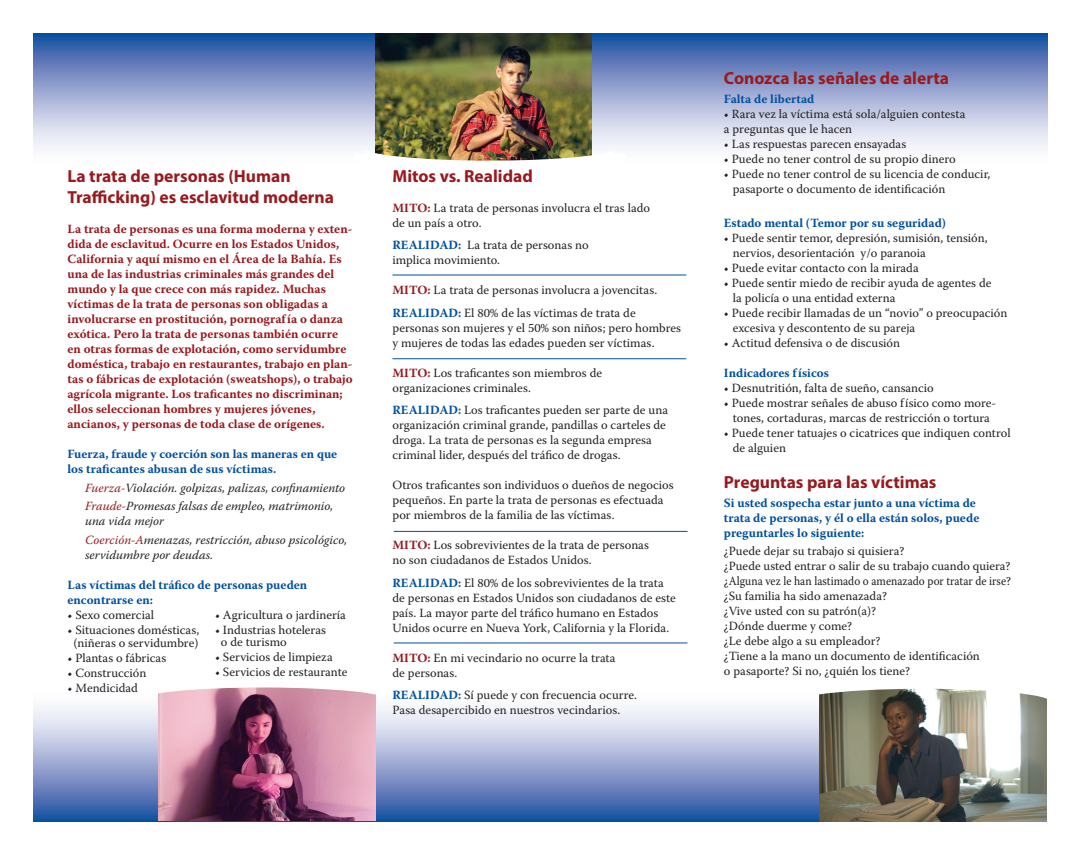
<style>
.page{position:relative;width:1080px;height:855px;background:#fff}
.page>*{position:absolute;margin:0;border:0;box-sizing:border-box;transform-origin:0 0}
.t1{font:700 17.5px/21px "Myriad Pro";color:#981a1e}
.t2{font:12.5px/15px "Warnock Pro";color:#231f20}
.t3{font:700 12.5px/15px "Warnock Pro";color:#981a1e}
.t4{font:700 12.5px/15px "Warnock Pro";color:#01509f}
.t5{font:italic 12.5px/18.8px "Warnock Pro";color:#231f20}
.s1{color:#981a1e}
.s2{font-weight:700;color:#981a1e}
.s3{font-weight:700;color:#01509f}
</style>
<div class="page">
<svg style="left:34px;top:34px;width:1014px;height:114px;background:#92a5d0"></svg>
<svg style="left:34px;top:708px;width:786px;height:113px;background:#94a6d0"></svg>
<hr style="left:392px;top:275px;width:294px;height:1px;background:#01509f">
<hr style="left:392px;top:359px;width:294px;height:1px;background:#01509f">
<hr style="left:394px;top:531px;width:294px;height:1px;background:#01509f">
<hr style="left:394px;top:643px;width:294px;height:1px;background:#01509f">
<img style="left:376px;top:34px;width:216px;height:106px">
<img style="left:820px;top:709px;width:226px;height:112px">
<img style="left:159px;top:708px;width:217px;height:113px">
<img style="left:347px;top:140px;width:286px;height:21px">
<svg style="left:158px;top:687px;width:218px;height:21px;background:#cd9aac"></svg>
<svg style="left:802px;top:688px;width:245px;height:21px"></svg>
<h1 class="t1" style="left:68px;top:165px;width:268px">La trata de personas (Human<br>Trafficking) es esclavitud moderna</h1>
<p class="t3" style="left:68px;top:221px;width:287px">La trata de personas es una forma moderna y exten&shy;dida de esclavitud. Ocurre en los Estados Unidos, California y aquí mismo en el Área de la Bahía. Es una de las industrias criminales más grandes del mundo y la que crece con más rapidez. Muchas víctimas de la trata de personas son obligadas a involucrarse en prostitución, pornografía o danza exótica. Pero la trata de personas también ocurre en otras formas de explotación, como servidumbre doméstica, trabajo en restaurantes, trabajo en plan&shy;tas o fábricas de explotación (sweatshops), o trabajo agrícola migrante. Los traficantes no discriminan; ellos seleccionan hombres y mujeres jóvenes, ancianos, y personas de toda clase de orígenes.</p>
<p class="t4" style="left:68px;top:446px;width:271px">Fuerza, fraude y coerción son las maneras en que los traficantes abusan de sus víctimas.</p>
<p class="t5" style="left:85px;top:478px;width:262px"><span class="s1">Fuerza-</span>Violación. golpizas, palizas, confinamiento<br><span class="s1">Fraude-</span>Promesas falsas de empleo, matrimonio,</p>
<p class="t5" style="left:85px;top:512px;width:263px">una vida mejor<br><span class="s1">Coerción-A</span>menazas, restricción, abuso psicológico,</p>
<p class="t5" style="left:85px;top:545px;width:130px">servidumbre por deudas.</p>
<p class="t4" style="left:68px;top:577px;width:241px">Las víctimas del tráfico de personas pueden encontrarse en:</p>
<p class="t2" style="left:68px;top:607px;width:88px">• Sexo comercial</p>
<p class="t2" style="left:68px;top:624px;width:133px;line-height:12.5px;text-align:center">• Situaciones domésticas, (niñeras o servidumbre)</p>
<p class="t2" style="left:68px;top:650px;width:100px">• Plantas o fábricas</p>
<p class="t2" style="left:68px;top:665px;width:80px">• Construcción</p>
<p class="t2" style="left:68px;top:680px;width:72px">• Mendicidad</p>
<p class="t2" style="left:215px;top:607px;width:132px">• Agricultura o jardinería</p>
<p class="t2" style="left:221px;top:623px;width:107px;line-height:12.5px;text-indent:-6px">• Industrias hoteleras o de turismo</p>
<p class="t2" style="left:215px;top:650px;width:119px">• Servicios de limpieza</p>
<p class="t2" style="left:215px;top:665px;width:134px">• Servicios de restaurante</p>
<h1 class="t1" style="left:392px;top:165px;width:142px">Mitos vs. Realidad</h1>
<p class="t2" style="left:392px;top:200px;width:259px"><span class="s2">MITO:</span> La trata de personas involucra el tras lado de un país a otro.</p>
<p class="t2" style="left:392px;top:238px;width:198px"><span class="s3">REALIDAD:</span> La trata de personas no implica movimiento.</p>
<p class="t2" style="left:392px;top:279px;width:266px;line-height:22.5px"><span class="s2">MITO:</span> La trata de personas involucra a jovencitas.<br><span class="s3">REALIDAD:</span> El 80% de las víctimas de trata de</p>
<p class="t2" style="left:392px;top:320px;width:290px">personas son mujeres y el 50% son niños; pero hombres y mujeres de todas las edades pueden ser víctimas.</p>
<p class="t2" style="left:392px;top:365px;width:211px"><span class="s2">MITO:</span> Los traficantes son miembros de organizaciones criminales.</p>
<p class="t2" style="left:392px;top:403px;width:277px"><span class="s3">REALIDAD:</span> Los traficantes pueden ser parte de una organización criminal grande, pandillas o carteles de droga. La trata de personas es la segunda empresa criminal lider, después del tráfico de drogas.</p>
<p class="t2" style="left:392px;top:478px;width:283px">Otros traficantes son individuos o dueños de negocios pequeños. En parte la trata de personas es efectuada por miembros de la familia de las víctimas.</p>
<p class="t2" style="left:392px;top:538px;width:258px"><span class="s2">MITO:</span> Los sobrevivientes de la trata de personas no son ciudadanos de Estados Unidos.</p>
<p class="t2" style="left:392px;top:575px;width:285px"><span class="s3">REALIDAD:</span> El 80% de los sobrevivientes de la trata de personas en Estados Unidos son ciudadanos de este país. La mayor parte del tráfico humano en Estados Unidos ocurre en Nueva York, California y la Florida.</p>
<p class="t2" style="left:392px;top:650px;width:225px"><span class="s2">MITO:</span> En mi vecindario no ocurre la trata de personas.</p>
<p class="t2" style="left:392px;top:688px;width:246px"><span class="s3">REALIDAD:</span> Sí puede y con frecuencia ocurre.<br>Pasa desapercibido en nuestros vecindarios.</p>
<h1 class="t1" style="left:724px;top:67px;width:227px">Conozca las señales de alerta</h1>
<p class="t4" style="left:724px;top:91px;width:92px">Falta de libertad</p>
<p class="t2" style="left:724px;top:106px;width:243px">• Rara vez la víctima está sola/alguien contesta a preguntas que le hacen</p>
<p class="t2" style="left:724px;top:136px;width:184px">• Las respuestas parecen ensayadas</p>
<p class="t2" style="left:724px;top:151px;width:233px">• Puede no tener control de su propio dinero</p>
<p class="t2" style="left:733px;top:166px;width:259px;text-indent:-9px">• Puede no tener control de su licencia de conducir, pasaporte o documento de identificación</p>
<p class="t4" style="left:724px;top:215px;width:224px">Estado mental (Temor por su seguridad)</p>
<p class="t2" style="left:733px;top:230px;width:256px;text-indent:-9px">• Puede sentir temor, depresión, sumisión, tensión, nervios, desorientación y/o paranoia</p>
<p class="t2" style="left:724px;top:260px;width:196px">• Puede evitar contacto con la mirada</p>
<p class="t2" style="left:733px;top:275px;width:260px;text-indent:-9px">• Puede sentir miedo de recibir ayuda de agentes de la policía o una entidad externa</p>
<p class="t2" style="left:733px;top:305px;width:276px;text-indent:-9px">• Puede recibir llamadas de un “novio” o preocupación excesiva y descontento de su pareja</p>
<p class="t2" style="left:724px;top:335px;width:178px">• Actitud defensiva o de discusión</p>
<p class="t4" style="left:724px;top:365px;width:107px">Indicadores físicos</p>
<p class="t2" style="left:724px;top:380px;width:211px">• Desnutritión, falta de sueño, cansancio</p>
<p class="t2" style="left:724px;top:395px;width:274px;text-align:center">• Puede mostrar señales de abuso físico como more&shy;tones, cortaduras, marcas de restricción o tortura</p>
<p class="t2" style="left:733px;top:425px;width:279px;text-indent:-9px">• Puede tener tatuajes o cicatrices que indiquen control de alguien</p>
<h1 class="t1" style="left:724px;top:471px;width:214px">Preguntas para las víctimas</h1>
<p class="t4" style="left:724px;top:495px;width:257px">Si usted sospecha estar junto a una víctima de trata de personas, y él o ella están solos, puede preguntarles lo siguiente:</p>
<p class="t2" style="left:724px;top:544px;width:289px">¿Puede dejar su trabajo si quisiera?<br>¿Puede usted entrar o salir de su trabajo cuando quiera? ¿Alguna vez le han lastimado o amenazado por tratar de irse? ¿Su familia ha sido amenazada?<br>¿Vive usted con su patrón(a)?<br>¿Dónde duerme y come?<br>¿Le debe algo a su empleador?<br>¿Tiene a la mano un documento de identificación<br>o pasaporte? Si no, ¿quién los tiene?</p>
</div>
